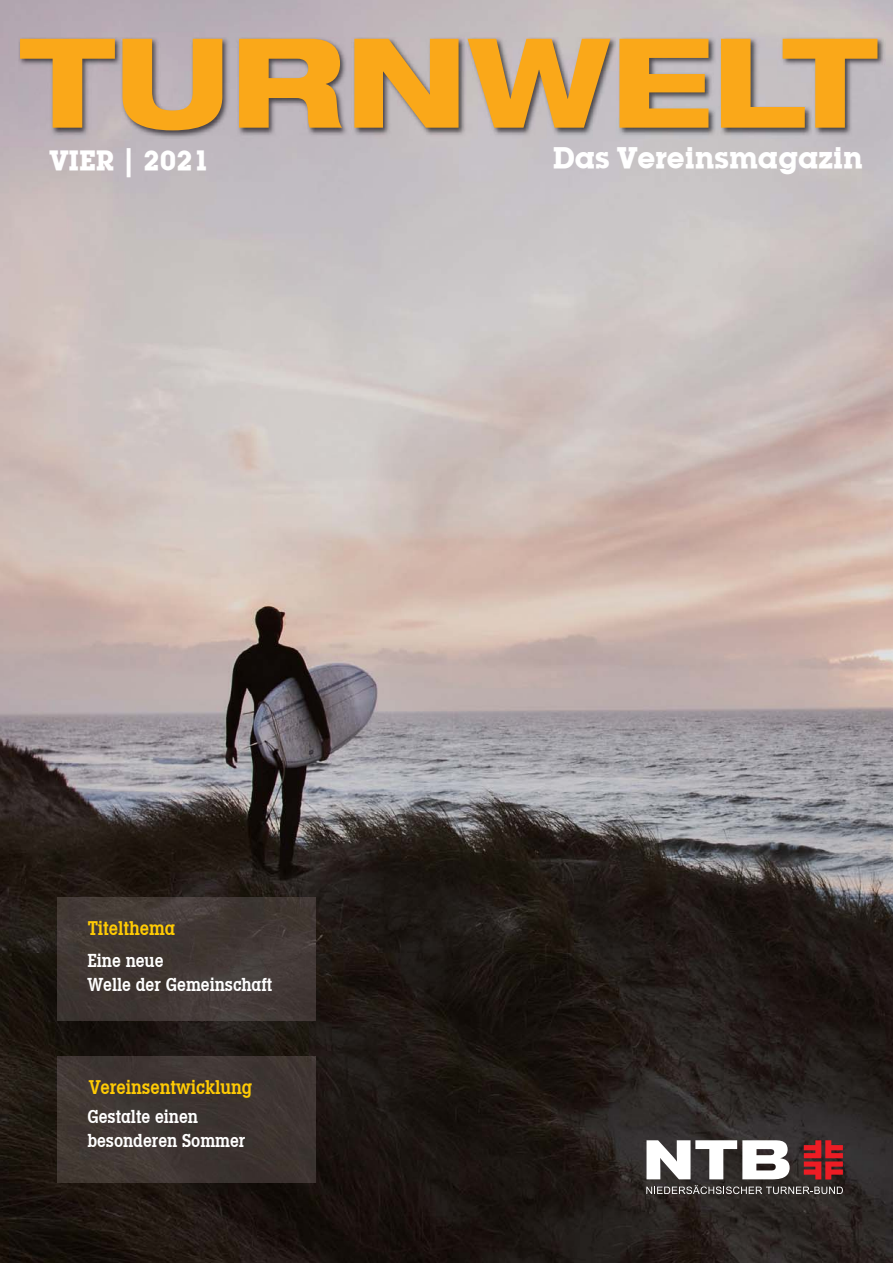
<style>
.page{position:relative;width:893px;height:1263px;background:#fff}
.page>*{position:absolute;margin:0;border:0;box-sizing:border-box;transform-origin:0 0}
.t1{font:800 expanded 124.5px "Helvetica Neue";color:#faa819}
.t2{font:31.05px "Lubalin Graph Md ITCTT Bold";color:#fff}
.t3{font:29.1px "Lubalin Graph Md ITCTT Bold";color:#fff}
.t4{font:20.55px "Lubalin Graph Cd ITCTT Demi";color:#ffcb04}
.t5{font:19.5px/23.4px "Lubalin Graph Cd ITCTT Demi";color:#fff}
</style>
<div class="page">
<img style="left:0;top:0;width:893px;height:1263px">
<img style="left:57px;top:897px;width:259px;height:124px">
<div style="left:57px;top:1057px;width:259px;height:125px;background:#3e3532"></div>
<img style="left:18px;top:37px;width:867px;height:101px">
<svg style="left:646px;top:1185px;width:196px;height:9px;background:#666260"></svg>
<svg style="left:646px;top:1140px;width:143px;height:39px"></svg>
<svg style="left:804px;top:1140px;width:38px;height:39px"></svg>
<h1 class="t1" style="left:20px;top:37px;width:859px">TURNWELT</h1>
<h3 class="t3" style="left:50px;top:143px;width:161px">VIER | 2021</h3>
<h2 class="t2" style="left:553px;top:138px;width:312px">Das Vereinsmagazin</h2>
<p class="t4" style="left:88px;top:916px;width:89px">Titelthema</p>
<p class="t5" style="left:87px;top:949px;width:186px">Eine neue<br>Welle der Gemeinschaft</p>
<p class="t4" style="left:89px;top:1075px;width:165px">Vereinsentwicklung</p>
<p class="t5" style="left:87px;top:1105px;width:160px">Gestalte einen besonderen Sommer</p>
</div>
